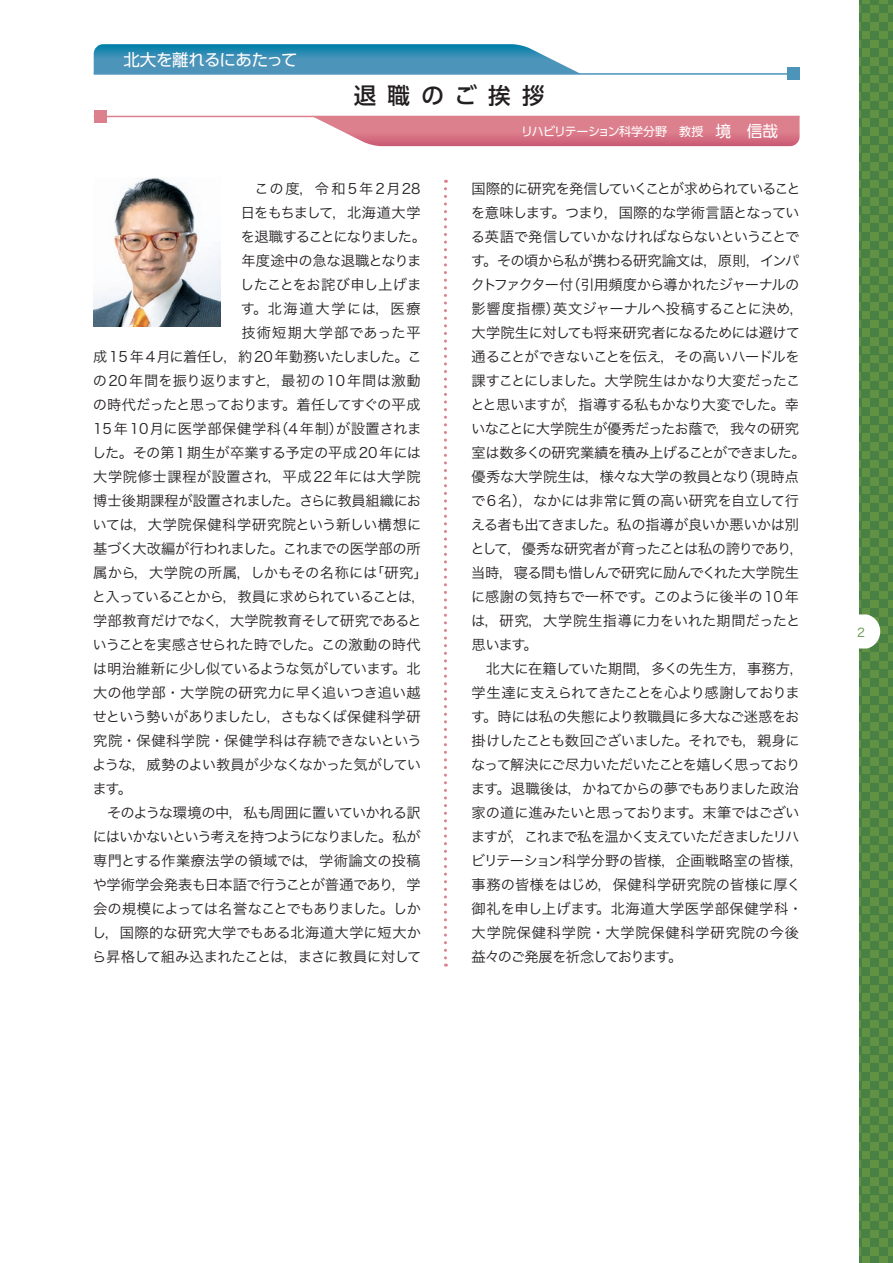
<style>
.page{position:relative;width:893px;height:1263px;background:#fff}
.page>*{position:absolute;margin:0;border:0;box-sizing:border-box;transform-origin:0 0}
.t1{font:500 22.5px "UD Shin Go Pro";letter-spacing:.5em;color:#231f20}
.t2{font:16.5px "UD Shin Go Pro";letter-spacing:-.03em;color:#fff}
.t3{font:14.25px/24px "Hira Kaku Pro W3";letter-spacing:-.025em;color:#231f20}
.t4{font:14.25px "Hira Kaku Pro W3";letter-spacing:-.05em;color:#231f20}
.t5{font:14.25px "Hira Kaku Pro W3";letter-spacing:.045em;color:#231f20}
.t6{font:14.25px "Hira Kaku Pro W3";letter-spacing:-.065em;color:#231f20}
.t7{font:14.25px "Hira Kaku Pro W3";letter-spacing:.02em;color:#231f20}
.t8{font:14.25px "Hira Kaku Pro W3";letter-spacing:.015em;color:#231f20}
.t9{font:14.25px "Hira Kaku Pro W3";letter-spacing:-.09em;color:#231f20}
.t10{font:14.25px "Hira Kaku Pro W3";color:#231f20}
.t11{font:14.25px "Hira Kaku Pro W3";letter-spacing:-.07em;color:#231f20}
.t12{font:14.25px "Hira Kaku Pro W3";letter-spacing:-.045em;color:#231f20}
.t13{font:14.25px "Hira Kaku Pro W3";letter-spacing:.03em;color:#231f20}
.t14{font:14.25px "Hira Kaku Pro W3";letter-spacing:.01em;color:#231f20}
.t15{font:14.25px "Hira Kaku Pro W3";letter-spacing:.025em;color:#231f20}
.t16{font:14.25px "Hira Kaku Pro W3";letter-spacing:.135em;color:#231f20}
.t17{font:14.25px "Hira Kaku Pro W3";letter-spacing:-.055em;color:#231f20}
.t18{font:14.25px "Hira Kaku Pro W3";letter-spacing:.12em;color:#231f20}
.t19{font:14.25px "Hira Kaku Pro W3";letter-spacing:.085em;color:#231f20}
.t20{font:12px "UD Shin Go Pro";letter-spacing:-.035em;color:#fff}
.t21{font:12px "Hira Kaku Pro W3";color:#619143}
.s1{font-size:15.75px}
</style>
<div class="page">
<svg style="left:94px;top:44px;width:485px;height:29px;background:#4595b9"></svg>
<svg style="left:312px;top:117px;width:488px;height:29px;background:#da7f8f"></svg>
<hr style="left:94px;top:73px;width:706px;height:2px;background:#4c94b9">
<hr style="left:94px;top:116px;width:706px;height:1px;background:#dd808e">
<div style="left:94px;top:110px;width:12px;height:13px;background:#dd808e"></div>
<div style="left:787px;top:68px;width:13px;height:12px;background:#4c94b9"></div>
<svg style="left:859px;top:0;width:34px;height:1263px;background:#568a45"></svg>
<svg style="left:444px;top:189px;width:3px;height:777px"></svg>
<img style="left:93px;top:178px;width:128px;height:149px">
<p class="t2" style="left:123px;top:46px;width:176px">北大を離れるにあたって</p>
<h1 class="t1" style="left:354px;top:77px;width:192px">退職のご挨拶</h1>
<p class="t20" style="left:521px;top:121px;width:259px">リハビリテーション科学分野　教授　<span class="s1">境　信哉</span></p>
<p class="t16" style="left:241px;top:176px;width:181px">　この度，令和5年2月28</p>
<p class="t17" style="left:241px;top:200px;width:181px">日をもちまして，北海道大学</p>
<p class="t9" style="left:241px;top:224px;width:187px">を退職することになりました。</p>
<p class="t3" style="left:241px;top:247px;width:181px">年度途中の急な退職となりま</p>
<p class="t3" style="left:240px;top:271px;width:183px">したことをお詫び申し上げま</p>
<p class="t18" style="left:241px;top:296px;width:181px">す。北海道大学には，医療</p>
<p class="t19" style="left:241px;top:320px;width:181px">技術短期大学部であった平</p>
<p class="t10" style="left:93px;top:344px;width:330px">成15年4月に着任し，約20年勤務いたしました。こ</p>
<p class="t7" style="left:93px;top:368px;width:329px">の20年間を振り返りますと，最初の10年間は激動</p>
<p class="t4" style="left:93px;top:392px;width:329px">の時代だったと思っております。着任してすぐの平成</p>
<p class="t5" style="left:93px;top:416px;width:330px">15年10月に医学部保健学科（4年制）が設置されま</p>
<p class="t3" style="left:92px;top:439px;width:330px">した。その第１期生が卒業する予定の平成20年には</p>
<p class="t5" style="left:93px;top:464px;width:329px">大学院修士課程が設置され，平成22年には大学院</p>
<p class="t3" style="left:93px;top:487px;width:329px">博士後期課程が設置されました。さらに教員組織にお</p>
<p class="t13" style="left:93px;top:512px;width:330px">いては，大学院保健科学研究院という新しい構想に</p>
<p class="t3" style="left:93px;top:535px;width:329px">基づく大改編が行われました。これまでの医学部の所</p>
<p class="t8" style="left:93px;top:560px;width:336px">属から，大学院の所属，しかもその名称には「研究」</p>
<p class="t11" style="left:92px;top:584px;width:335px">と入っていることから，教員に求められていることは，</p>
<p class="t3" style="left:93px;top:607px;width:330px">学部教育だけでなく，大学院教育そして研究であると</p>
<p class="t3" style="left:93px;top:631px;width:329px">いうことを実感させられた時でした。この激動の時代</p>
<p class="t12" style="left:93px;top:656px;width:329px">は明治維新に少し似ているような気がしています。北</p>
<p class="t14" style="left:93px;top:680px;width:329px">大の他学部・大学院の研究力に早く追いつき追い越</p>
<p class="t6" style="left:93px;top:704px;width:329px">せという勢いがありましたし，さもなくば保健科学研</p>
<p class="t15" style="left:93px;top:728px;width:330px">究院・保健科学院・保健学科は存続できないという</p>
<p class="t4" style="left:92px;top:752px;width:330px">ような，威勢のよい教員が少なくなかった気がしてい</p>
<p class="t3" style="left:92px;top:775px;width:41px">ます。</p>
<p class="t3" style="left:93px;top:799px;width:329px">　そのような環境の中，私も周囲に置いていかれる訳</p>
<p class="t9" style="left:93px;top:824px;width:329px">にはいかないという考えを持つようになりました。私が</p>
<p class="t8" style="left:93px;top:848px;width:329px">専門とする作業療法学の領域では，学術論文の投稿</p>
<p class="t3" style="left:93px;top:871px;width:329px">や学術学会発表も日本語で行うことが普通であり，学</p>
<p class="t6" style="left:93px;top:896px;width:329px">会の規模によっては名誉なことでもありました。しか</p>
<p class="t7" style="left:92px;top:920px;width:330px">し，国際的な研究大学でもある北海道大学に短大か</p>
<p class="t3" style="left:92px;top:943px;width:331px">ら昇格して組み込まれたことは，まさに教員に対して</p>
<p class="t3" style="left:470px;top:175px;width:337px">国際的に研究を発信していくことが求められていることを意味します。つまり，国際的な学術言語となっている英語で発信していかなければならないということです。その頃から私が携わる研究論文は，原則，インパクトファクター付（引用頻度から導かれたジャーナルの影響度指標）英文ジャーナルへ投稿することに決め，大学院生に対しても将来研究者になるためには避けて通ることができないことを伝え，その高いハードルを課すことにしました。大学院生はかなり大変だったことと思いますが，指導する私もかなり大変でした。幸いなことに大学院生が優秀だったお蔭で，我々の研究室は数多くの研究業績を積み上げることができました。優秀な大学院生は，様々な大学の教員となり（現時点で6名），なかには非常に質の高い研究を自立して行える者も出てきました。私の指導が良いか悪いかは別として，優秀な研究者が育ったことは私の誇りであり，当時，寝る間も惜しんで研究に励んでくれた大学院生に感謝の気持ちで一杯です。このように後半の10年は，研究，大学院生指導に力をいれた期間だったと思います。<br>　北大に在籍していた期間，多くの先生方，事務方，学生達に支えられてきたことを心より感謝しております。時には私の失態により教職員に多大なご迷惑をお掛けしたことも数回ございました。それでも，親身になって解決にご尽力いただいたことを嬉しく思っております。退職後は，かねてからの夢でもありました政治家の道に進みたいと思っております。末筆ではございますが，これまで私を温かく支えていただきましたリハビリテーション科学分野の皆様，企画戦略室の皆様，事務の皆様をはじめ，保健科学研究院の皆様に厚く御礼を申し上げます。北海道大学医学部保健学科・大学院保健科学院・大学院保健科学研究院の今後益々のご発展を祈念しております。</p>
<p class="t21" style="left:857px;top:621px;width:9px">2</p>
</div>
